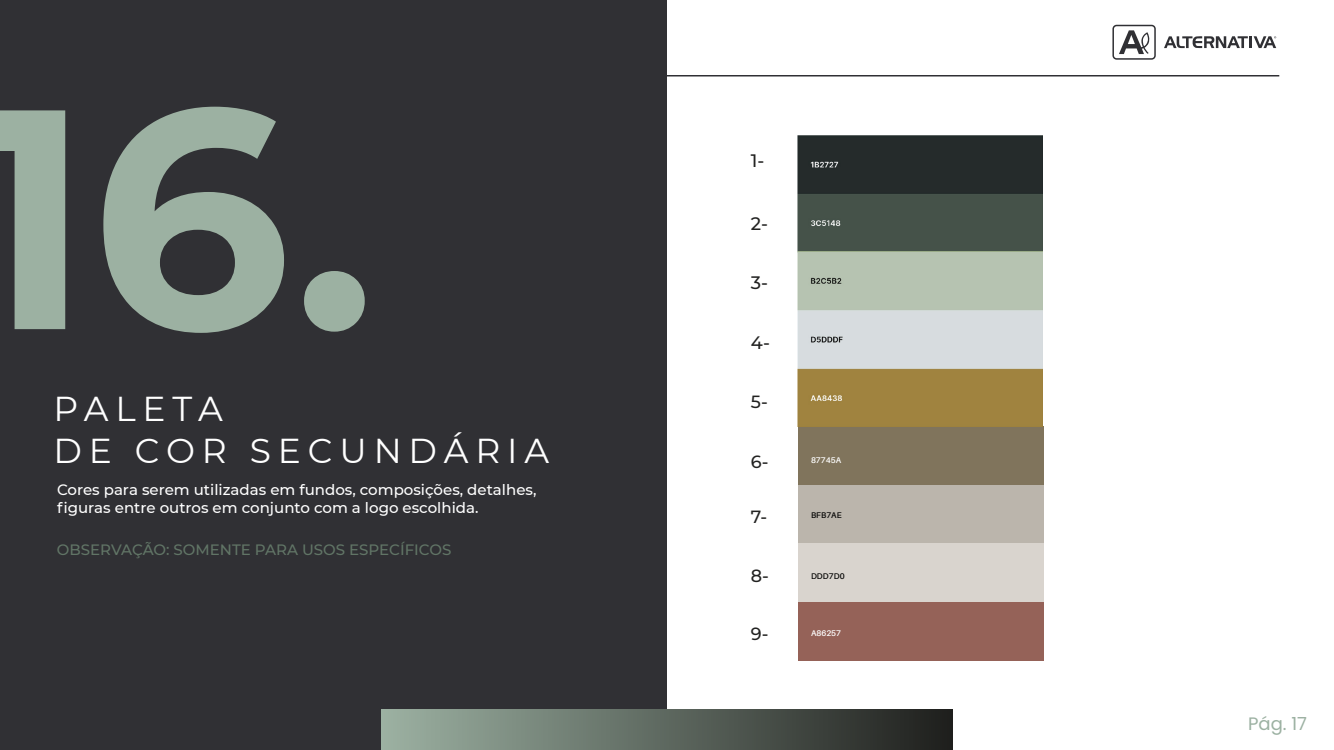
<style>
.page{position:relative;width:1334px;height:750px;background:#fff}
.page>*{position:absolute;margin:0;border:0;box-sizing:border-box;transform-origin:0 0}
.t1{font:700 312.45px "Montserrat";color:#9cb1a2}
.t2{font:34.5px/41.4px "Montserrat";letter-spacing:.2em;color:#fff}
.t3{font:500 18px "Montserrat";color:#222221}
.t4{font:18px "Poppins";color:#9cb1a2}
.t5{font:500 17.55px "Montserrat";color:#222221}
.t6{font:500 15px/18px "Montserrat";color:#fff}
.t7{font:500 15px "Montserrat";color:#617566}
.t8{font:600 8.25px "Aileron";color:#fff}
.t9{font:600 8.25px "Aileron";color:#050504}
</style>
<div class="page">
<div style="left:1px;top:0;width:666px;height:750px;background:#303034"></div>
<hr style="left:667px;top:75px;width:612px;height:1px;background:#303034">
<div style="left:381px;top:710px;width:571px;height:40px;background:linear-gradient(to right,#9cb1a2,#1e1e1c)"></div>
<svg style="left:1164px;top:36px;width:112px;height:12px"></svg>
<svg style="left:1112px;top:24px;width:44px;height:36px"></svg>
<div style="left:798px;top:485px;width:245px;height:59px;background:#bbb5ac"></div>
<div style="left:798px;top:602px;width:245px;height:58px;background:#956258"></div>
<div style="left:798px;top:427px;width:245px;height:58px;background:#80745c"></div>
<div style="left:798px;top:544px;width:245px;height:58px;background:#d9d4ce"></div>
<img style="left:797px;top:135px;width:245px;height:292px">
<h1 class="t1" style="left:-31px;top:-7px;width:408px">16.</h1>
<h2 class="t2" style="left:54px;top:387px;width:497px">PALETA<br>DE COR SECUNDÁRIA</h2>
<p class="t6" style="left:57px;top:480px;width:481px">Cores para serem utilizadas em fundos, composições, detalhes, figuras entre outros em conjunto com a logo escolhida.</p>
<p class="t7" style="left:57px;top:539px;width:396px">OBSERVAÇÃO: SOMENTE PARA USOS ESPECÍFICOS</p>
<p class="t3" style="left:750px;top:148px;width:15px">1-</p>
<p class="t3" style="left:750px;top:211px;width:19px">2-</p>
<p class="t3" style="left:750px;top:270px;width:19px">3-</p>
<p class="t3" style="left:750px;top:330px;width:21px">4-</p>
<p class="t5" style="left:751px;top:390px;width:18px">5-</p>
<p class="t5" style="left:751px;top:450px;width:19px">6-</p>
<p class="t5" style="left:751px;top:504px;width:18px">7-</p>
<p class="t5" style="left:751px;top:564px;width:20px">8-</p>
<p class="t5" style="left:751px;top:622px;width:19px">9-</p>
<p class="t8" style="left:811px;top:455px;width:32px">87745A</p>
<p class="t9" style="left:811px;top:511px;width:32px">BFB7AE</p>
<p class="t9" style="left:811px;top:571px;width:35px">DDD7D0</p>
<p class="t8" style="left:811px;top:629px;width:32px">A86257</p>
<p class="t4" style="left:1248px;top:714px;width:60px">Pág. 17</p>
</div>
